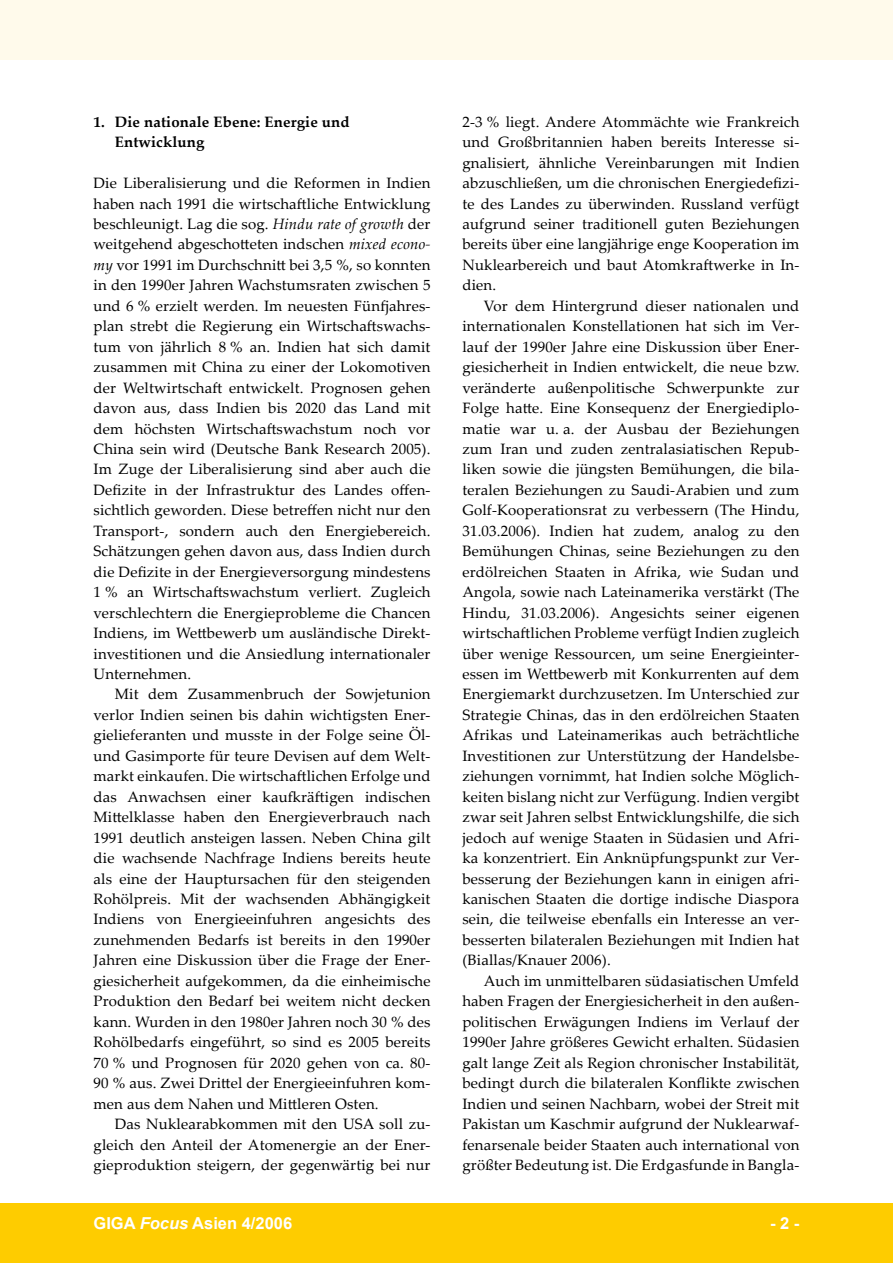
<style>
.page{position:relative;width:893px;height:1263px;background:#fff}
.page>*{position:absolute;margin:0;border:0;box-sizing:border-box;transform-origin:0 0}
.t1{font:700 16.5px "Arial";color:#fff}
.t2{font:15px/20.4px "Palatino Linotype";letter-spacing:.01em;color:#000;text-align:justify}
.t3{font:700 15px/20.4px "Palatino Linotype";letter-spacing:.01em;color:#000}
.s1{font-style:italic}
</style>
<div class="page">
<div style="left:0;top:1203px;width:893px;height:60px;background:#fecc00"></div>
<div style="left:0;top:0;width:893px;height:60px;background:#fffaeb"></div>
<p class="t3" style="left:115px;top:111px;width:236px;text-indent:-21px">1. Die nationale Ebene: Energie und<br>Entwicklung</p>
<p class="t2" style="left:94px;top:172px;width:339px">Die Liberalisierung und die Reformen in Indien haben nach 1991 die wirtschaftliche Entwicklung beschleunigt. Lag die sog. <span class="s1">Hindu rate of growth</span> der weitgehend abgeschotteten indschen <span class="s1">mixed econo&shy;my</span> vor 1991 im Durchschnitt bei 3,5 %, so konnten in den 1990er Jahren Wachstumsraten zwischen 5 und 6 % erzielt werden. Im neuesten Fünfjahres&shy;plan strebt die Regierung ein Wirtschaftswachs&shy;tum von jährlich 8 % an. Indien hat sich damit zusammen mit China zu einer der Lokomotiven der Weltwirtschaft entwickelt. Prognosen gehen davon aus, dass Indien bis 2020 das Land mit dem höchsten Wirtschaftswachstum noch vor China sein wird (Deutsche Bank Research 2005).<br>Im Zuge der Liberalisierung sind aber auch die Defizite in der Infrastruktur des Landes offen&shy;sichtlich geworden. Diese betreffen nicht nur den Transport-, sondern auch den Energiebereich.<br>Schätzungen gehen davon aus, dass Indien durch die Defizite in der Energieversorgung mindestens 1 % an Wirtschaftswachstum verliert. Zugleich verschlechtern die Energieprobleme die Chancen Indiens, im Wettbewerb um ausländische Direkt&shy;investitionen und die Ansiedlung internationaler Unternehmen.</p>
<p class="t2" style="left:94px;top:684px;width:339px;text-indent:21px">Mit dem Zusammenbruch der Sowjetunion verlor Indien seinen bis dahin wichtigsten Ener&shy;gielieferanten und musste in der Folge seine Öl&shy;und Gasimporte für teure Devisen auf dem Welt&shy;markt einkaufen. Die wirtschaftlichen Erfolge und das Anwachsen einer kaufkräftigen indischen Mittelklasse haben den Energieverbrauch nach 1991 deutlich ansteigen lassen. Neben China gilt die wachsende Nachfrage Indiens bereits heute als eine der Hauptursachen für den steigenden Rohölpreis. Mit der wachsenden Abhängigkeit Indiens von Energieeinfuhren angesichts des zunehmenden Bedarfs ist bereits in den 1990er Jahren eine Diskussion über die Frage der Ener&shy;giesicherheit aufgekommen, da die einheimische Produktion den Bedarf bei weitem nicht decken kann. Wurden in den 1980er Jahren noch 30 % des Rohölbedarfs eingeführt, so sind es 2005 bereits 70 % und Prognosen für 2020 gehen von ca. 80- 90 % aus. Zwei Drittel der Energieeinfuhren kom&shy;men aus dem Nahen und Mittleren Osten.</p>
<p class="t2" style="left:94px;top:1113px;width:338px;text-indent:21px">Das Nuklearabkommen mit den USA soll zu&shy;gleich den Anteil der Atomenergie an der Ener&shy;gieproduktion steigern, der gegenwärtig bei nur</p>
<p class="t2" style="left:462px;top:111px;width:338px">2-3 % liegt. Andere Atommächte wie Frankreich und Großbritannien haben bereits Interesse si&shy;gnalisiert, ähnliche Vereinbarungen mit Indien abzuschließen, um die chronischen Energiedefizi&shy;te des Landes zu überwinden. Russland verfügt aufgrund seiner traditionell guten Beziehungen bereits über eine langjährige enge Kooperation im Nuklearbereich und baut Atomkraftwerke in In&shy;dien.</p>
<p class="t2" style="left:462px;top:295px;width:339px;text-indent:21px">Vor dem Hintergrund dieser nationalen und internationalen Konstellationen hat sich im Ver&shy;lauf der 1990er Jahre eine Diskussion über Ener&shy;giesicherheit in Indien entwickelt, die neue bzw. veränderte außenpolitische Schwerpunkte zur Folge hatte. Eine Konsequenz der Energiediplo&shy;matie war u. a. der Ausbau der Beziehungen zum Iran und zuden zentralasiatischen Repub&shy;liken sowie die jüngsten Bemühungen, die bila&shy;teralen Beziehungen zu Saudi-Arabien und zum Golf-Kooperationsrat zu verbessern (The Hindu, 31.03.2006). Indien hat zudem, analog zu den Bemühungen Chinas, seine Beziehungen zu den erdölreichen Staaten in Afrika, wie Sudan und Angola, sowie nach Lateinamerika verstärkt (The Hindu, 31.03.2006). Angesichts seiner eigenen wirtschaftlichen Probleme verfügt Indien zugleich über wenige Ressourcen, um seine Energieinter&shy;essen im Wettbewerb mit Konkurrenten auf dem Energiemarkt durchzusetzen. Im Unterschied zur Strategie Chinas, das in den erdölreichen Staaten Afrikas und Lateinamerikas auch beträchtliche Investitionen zur Unterstützung der Handelsbe&shy;ziehungen vornimmt, hat Indien solche Möglich&shy;keiten bislang nicht zur Verfügung. Indien vergibt zwar seit Jahren selbst Entwicklungshilfe, die sich jedoch auf wenige Staaten in Südasien und Afri&shy;ka konzentriert. Ein Anknüpfungspunkt zur Ver&shy;besserung der Beziehungen kann in einigen afri&shy;kanischen Staaten die dortige indische Diaspora sein, die teilweise ebenfalls ein Interesse an ver&shy;besserten bilateralen Beziehungen mit Indien hat (Biallas/Knauer 2006).</p>
<p class="t2" style="left:462px;top:970px;width:338px;text-indent:21px">Auch im unmittelbaren südasiatischen Umfeld haben Fragen der Energiesicherheit in den außen&shy;politischen Erwägungen Indiens im Verlauf der 1990er Jahre größeres Gewicht erhalten. Südasien galt lange Zeit als Region chronischer Instabilität, bedingt durch die bilateralen Konflikte zwischen Indien und seinen Nachbarn, wobei der Streit mit Pakistan um Kaschmir aufgrund der Nuklearwaf&shy;fenarsenale beider Staaten auch international von größter Bedeutung ist. Die Erdgasfunde in Bangla-</p>
<p class="t1" style="left:94px;top:1212px;width:200px">GIGA <span class="s1">Focus</span> Asien 4/2006</p>
<p class="t1" style="left:770px;top:1212px;width:31px">- -</p>
</div>
